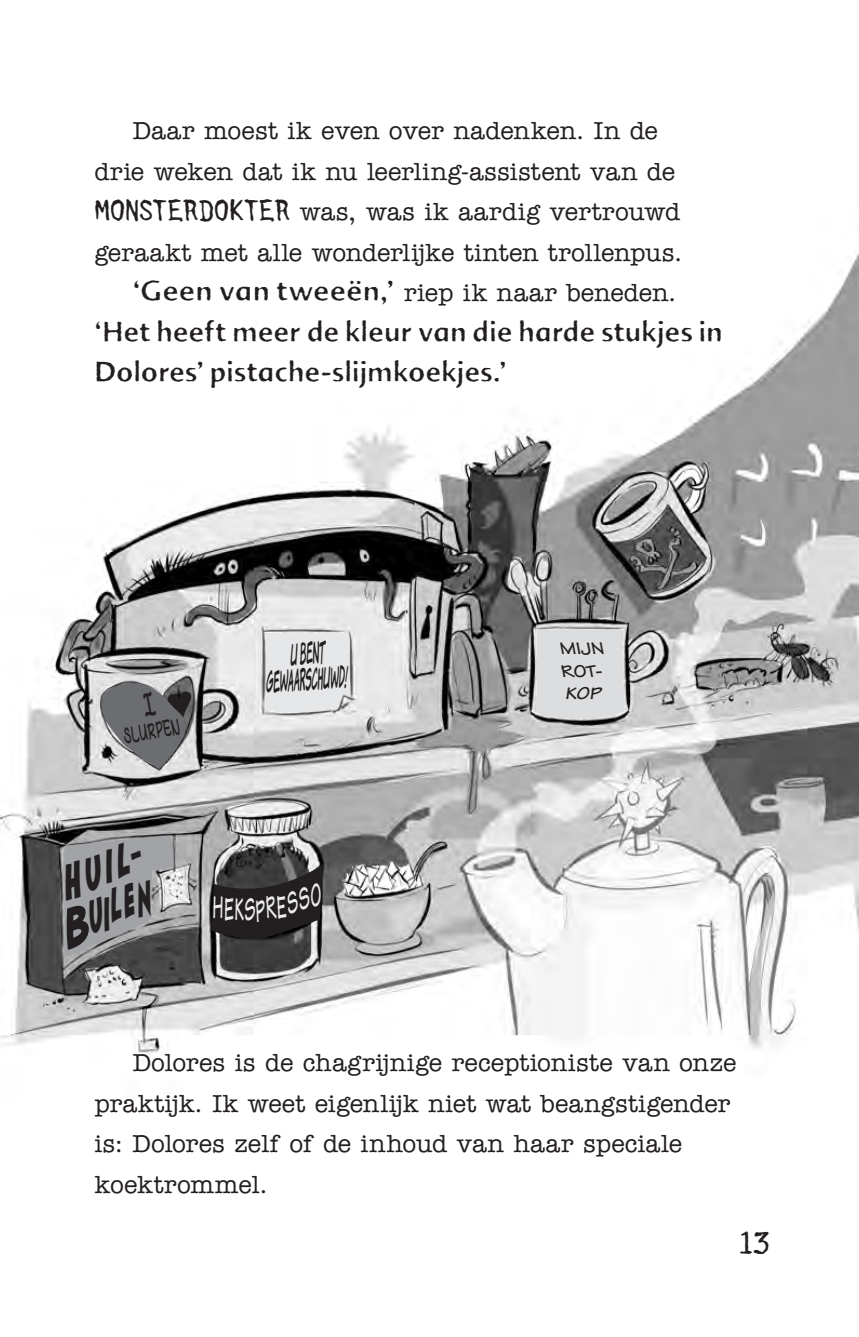
<style>
.page{position:relative;width:859px;height:1337px;background:#fff}
.page>*{position:absolute;margin:0;border:0;box-sizing:border-box;transform-origin:0 0}
.t1{font:800 65.25px "Blambot FX Pro BB";color:#231f20;scale:.53 1}
.t2{font:800 65.25px "Blambot FX Pro BB";color:#231f20;scale:.63 1}
.t3{font:italic 700 expanded 33.75px "Tekton Pro";color:#ececee;scale:.42 1}
.t4{font:31.5px "Cleanhouse";color:#231f20}
.t5{font:29.25px/40.5px "Advert Rough OT Two";letter-spacing:-.01em;color:#231f20}
.t6{font:28.12px/25.9px "Komika Hand";color:#231f20;text-align:center;scale:.33 1}
.t7{font:500 24.75px/40.5px "American Typewriter Std";color:#231f20}
.t8{font:23.4px "Blackand Bitter Coffee";color:#231f20;scale:.54 1}
.t9{font:italic 700 expanded 18px/22.5px "Tekton Pro";color:#231f20;text-align:justify;scale:.95 1}
.s1{font-family:"Cleanhouse";font-weight:400;font-size:29.25px}
.s2{font-family:"Advert Rough OT Two";font-weight:400;font-size:29.25px}
.s3{font-size:69.75px}
.s4{font-size:78.75px}
</style>
<div class="page">
<img style="left:0;top:252px;width:858px;height:802px">
<svg style="left:64px;top:825px;width:109px;height:132px;background:#949597"></svg>
<svg style="left:257px;top:633px;width:93px;height:79px;background:#e1e1e3"></svg>
<div style="left:537px;top:629px;width:87px;height:90px;background:#dcdddf"></div>
<svg style="left:210px;top:864px;width:112px;height:85px;background:#343232"></svg>
<svg style="left:86px;top:670px;width:111px;height:103px;background:#939495"></svg>
<p class="t7" style="left:133px;top:111px;width:526px">Daar moest ik even over nadenken. In de</p>
<p class="t7" style="left:94px;top:152px;width:582px">drie weken dat ik nu leerling-assistent van de</p>
<p class="t7" style="left:94px;top:192px;width:587px"><span class="s1">MONSTERDOKTER</span> was, was ik aardig vertrouwd</p>
<p class="t7" style="left:94px;top:233px;width:589px">geraakt met alle wonderlijke tinten trollenpus.</p>
<p class="t7" style="left:133px;top:273px;width:545px"><span class="s2">‘Geen van tweeën,’</span> riep ik naar beneden.</p>
<p class="t5" style="left:94px;top:312px;width:630px">‘Het heeft meer de kleur van die harde stukjes in<br>Dolores’ pistache-slijmkoekjes.’</p>
<p class="t8" style="left:121px;top:722px;width:106px;rotate:-10deg">SLURPEN</p>
<p class="t6" style="left:262px;top:640px;width:248px;rotate:-4deg">U BENT<br>GEWAARSCHUWD!</p>
<p class="t9" style="left:561px;top:637px;width:56px">MIJN ROT-KOP</p>
<h1 class="t2" style="left:58px;top:838px;width:148px;rotate:-6deg"><span class="s3">h</span>uil<sup>-</sup></h1>
<h1 class="t1" style="left:58px;top:876px;width:169px;rotate:-6deg"><span class="s4">b</span>uilen</h1>
<h2 class="t3" style="left:212px;top:886px;width:262px">H E KSPRESSO</h2>
<p class="t7" style="left:94px;top:1043px;width:643px;text-indent:38px">Dolores is de chagrijnige receptioniste van onze praktijk. Ik weet eigenlijk niet wat beangstigender is: Dolores zelf of de inhoud van haar speciale koektrommel.</p>
<p class="t4" style="left:739px;top:1222px;width:32px">13</p>
</div>
